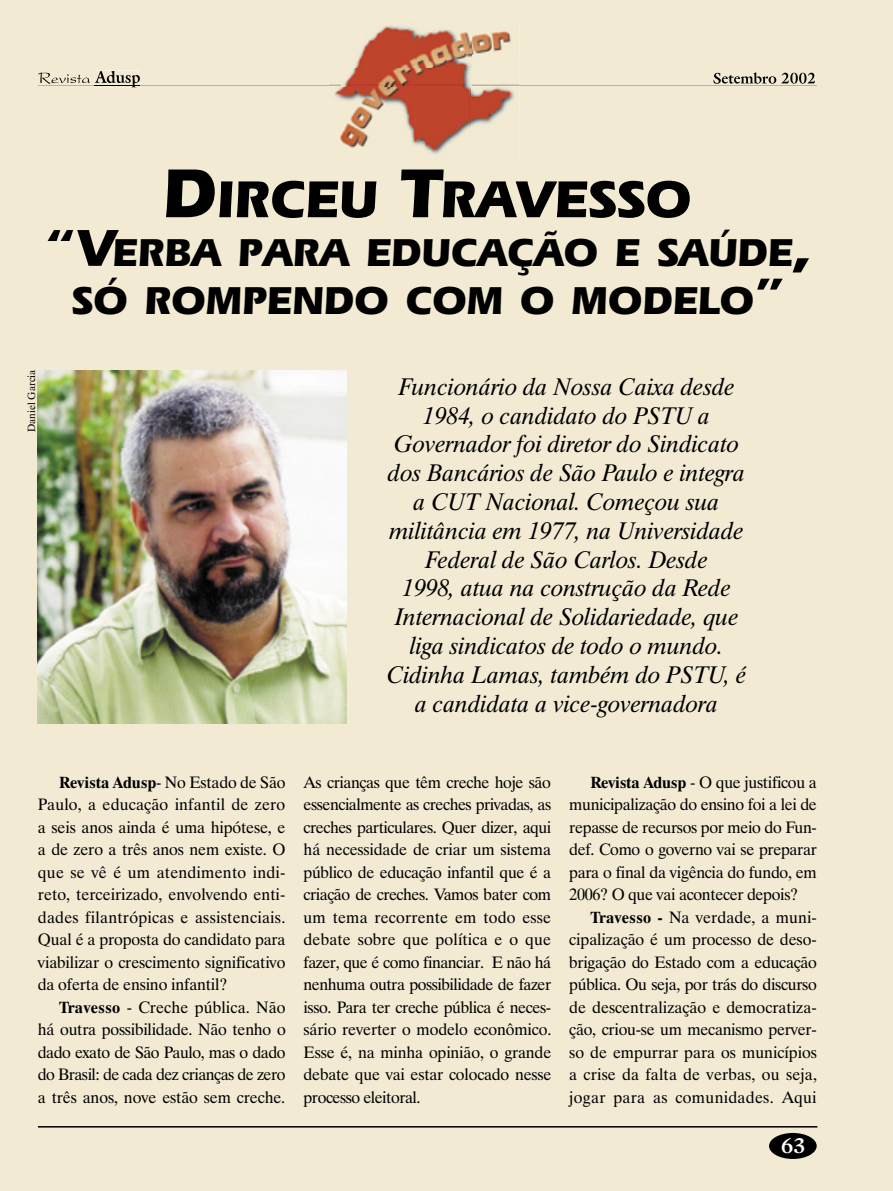
<style>
.page{position:relative;width:893px;height:1191px;background:#f2ead3}
.page>*{position:absolute;margin:0;border:0;box-sizing:border-box;transform-origin:0 0}
.t1{font:700 54px "Eras IT Cby BT";color:#000}
.t2{font:700 40.5px/48.6px "Eras IT Cby BT";color:#000;text-align:center}
.t3{font:italic 24px/28.8px "Dutch 801 BT";color:#000;text-align:center}
.t4{font:700 21px "Galliard IT Cby BT";color:#fff}
.t5{font:16.5px/22.5px "Dutch 801 BT";letter-spacing:-.01em;color:#000;text-align:justify}
.t6{font:10.5px "Dutch 801 BT";color:#000}
.s1{font-size:72px}
.s2{font-size:54px}
.s3{font-weight:700}
</style>
<div class="page">
<hr style="left:38px;top:1126px;width:779px;height:1px;background:#000">
<div style="left:769px;top:1133px;width:48px;height:26px;background:#000;border-radius:50%"></div>
<svg style="left:38px;top:71px;width:779px;height:17px;background:#dfd8c3"></svg>
<hr style="left:95px;top:85px;width:45px;height:1px;background:#000">
<img style="left:38px;top:370px;width:309px;height:353px">
<img style="left:329px;top:21px;width:190px;height:138px">
<img style="left:329px;top:85px;width:190px;height:1px">
<img style="left:341px;top:85px;width:130px;height:1px">
<h1 class="t1" style="left:163px;top:166px;width:530px"><span class="s1">D</span>IRCEU <span class="s1">T</span>RAVESSO</h1>
<h2 class="t2" style="left:45px;top:227px;width:767px"><span class="s2">“V</span>ERBA PARA EDUCAÇÃO E SAÚDE<span class="s2">,<br></span>SÓ ROMPENDO COM O MODELO<span class="s2">”</span></h2>
<p class="t6" style="left:25px;top:432px;width:64px;rotate:-90deg">Daniel Garcia</p>
<p class="t3" style="left:387px;top:372px;width:361px">Funcionário da Nossa Caixa desde<br>1984, o candidato do PSTU a<br>Governador foi diretor do Sindicato dos Bancários de São Paulo e integra a CUT Nacional. Começou sua militância em 1977, na Universidade<br>Federal de São Carlos. Desde<br>1998, atua na construção da Rede<br>Internacional de Solidariedade, que liga sindicatos de todo o mundo.<br>Cidinha Lamas, também do PSTU, é a candidata a vice-governadora</p>
<p class="t5" style="left:38px;top:770px;width:249px;text-indent:21px"><span class="s3">Revista Adusp</span>- No Estado de São Paulo, a educação infantil de zero a seis anos ainda é uma hipótese, e a de zero a três anos nem existe. O que se vê é um atendimento indi&shy;reto, terceirizado, envolvendo enti&shy;dades filantrópicas e assistenciais.<br>Qual é a proposta do candidato para viabilizar o crescimento significativo da oferta de ensino infantil?</p>
<p class="t5" style="left:38px;top:995px;width:249px;text-indent:21px"><span class="s3">Travesso</span> - Creche pública. Não há outra possibilidade. Não tenho o dado exato de São Paulo, mas o dado do Brasil: de cada dez crianças de zero a três anos, nove estão sem creche.</p>
<p class="t5" style="left:304px;top:770px;width:249px">As crianças que têm creche hoje são essencialmente as creches privadas, as creches particulares. Quer dizer, aqui há necessidade de criar um sistema público de educação infantil que é a criação de creches. Vamos bater com um tema recorrente em todo esse debate sobre que política e o que fazer, que é como financiar. E não há nenhuma outra possibilidade de fazer isso. Para ter creche pública é neces&shy;sário reverter o modelo econômico.<br>Esse é, na minha opinião, o grande debate que vai estar colocado nesse processo eleitoral.</p>
<p class="t5" style="left:569px;top:770px;width:249px;text-indent:21px"><span class="s3">Revista Adusp</span> - O que justificou a municipalização do ensino foi a lei de repasse de recursos por meio do Fun&shy;def. Como o governo vai se preparar para o final da vigência do fundo, em 2006? O que vai acontecer depois?</p>
<p class="t5" style="left:569px;top:905px;width:249px;text-indent:21px"><span class="s3">Travesso -</span> Na verdade, a muni&shy;cipalização é um processo de deso&shy;brigação do Estado com a educação pública. Ou seja, por trás do discurso de descentralização e democratiza&shy;ção, criou-se um mecanismo perver&shy;so de empurrar para os municípios a crise da falta de verbas, ou seja, jogar para as comunidades. Aqui</p>
<p class="t4" style="left:781px;top:1132px;width:26px">63</p>
</div>
